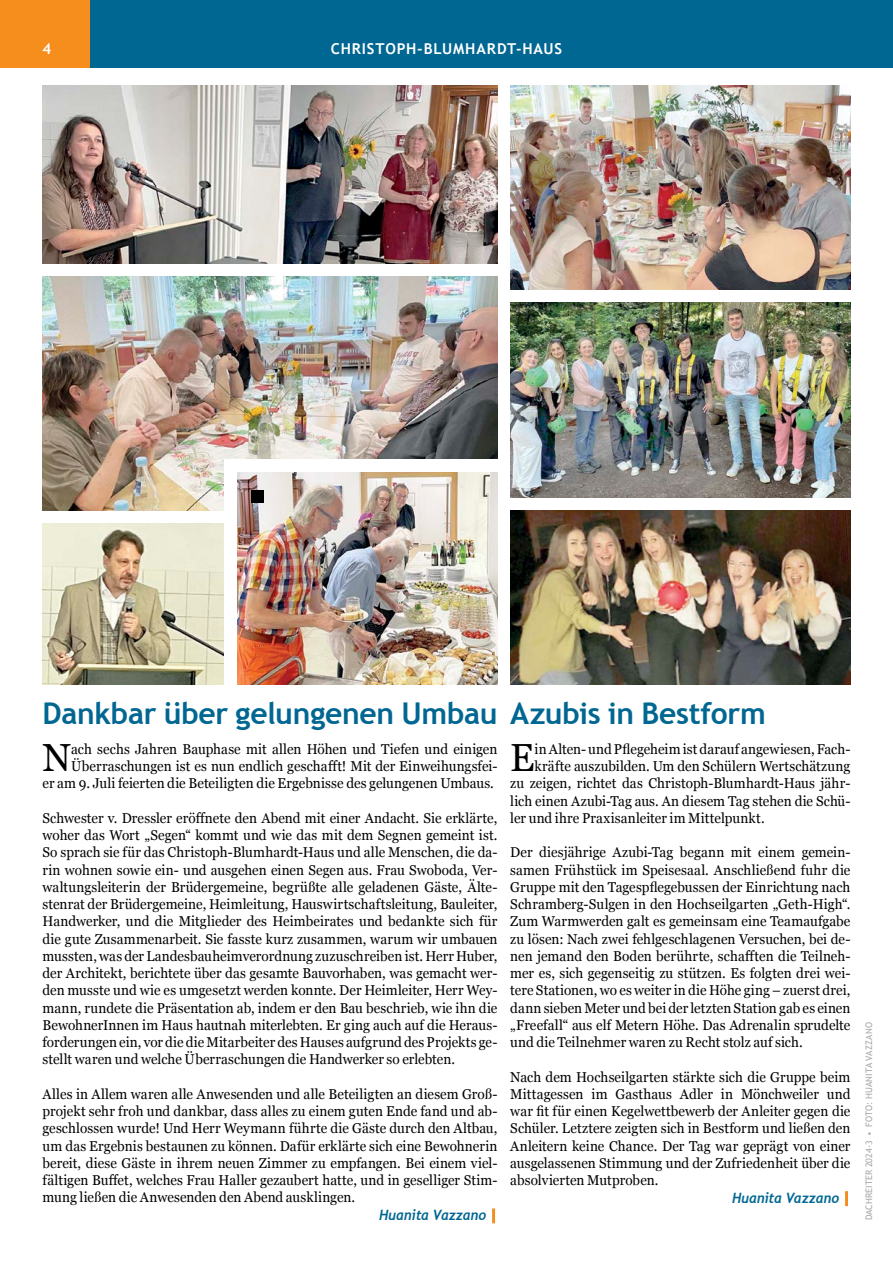
<style>
.page{position:relative;width:893px;height:1263px;background:#fff}
.page>*{position:absolute;margin:0;border:0;box-sizing:border-box;transform-origin:0 0}
.t1{font:39.15px "Georgia";color:#000;scale:.95 1}
.t2{font:700 30px "Trebuchet MS";letter-spacing:-.01em;color:#006792}
.t3{font:700 15px "Trebuchet MS";letter-spacing:.055em;color:#fff}
.t4{font:14.25px/17.2px "Georgia";color:#000;text-align:justify;scale:.95 1}
.t5{font:italic 700 14.25px "Trebuchet";letter-spacing:-.01em;color:#006792;scale:.95 1}
.t6{font:9px "Trebuchet MS";letter-spacing:.015em;color:#a7a9ac}
.s1{font-family:"Trebuchet MS";font-style:normal;color:#f68e1d}
</style>
<div class="page">
<div style="left:0;top:0;width:893px;height:68px;background:#006792"></div>
<div style="left:0;top:0;width:89px;height:68px;background:#f68e1d"></div>
<img style="left:510px;top:85px;width:341px;height:205px">
<img style="left:43px;top:85px;width:455px;height:179px">
<img style="left:43px;top:277px;width:454px;height:233px">
<img style="left:43px;top:523px;width:181px;height:161px">
<img style="left:510px;top:302px;width:340px;height:196px">
<img style="left:510px;top:510px;width:340px;height:175px">
<div style="left:224px;top:460px;width:273px;height:228px;background:#fff"></div>
<img style="left:237px;top:473px;width:260px;height:211px">
<div style="left:492px;top:1208px;width:3px;height:15px;border:2px solid #f68e1d"></div>
<div style="left:845px;top:1191px;width:3px;height:15px;border:2px solid #f68e1d"></div>
<div style="left:251px;top:490px;width:13px;height:13px;background:#000"></div>
<p class="t3" style="left:43px;top:39px;width:10px">4</p>
<p class="t3" style="left:331px;top:39px;width:233px">christoph-blumhardt-haus</p>
<h2 class="t2" style="left:43px;top:695px;width:725px">Dankbar über gelungenen Umbau Azubis in Bestform</h2>
<h1 class="t1" style="left:43px;top:729px;width:32px">N</h1>
<h1 class="t1" style="left:510px;top:729px;width:27px">E</h1>
<p class="t4" style="left:535px;top:740px;width:334px">in Alten- und Pflegeheim ist darauf angewiesen, Fach-</p>
<p class="t4" style="left:43px;top:740px;width:480px;text-align:right">ach sechs Jahren Bauphase mit allen Höhen und Tiefen und einigen<br>Überraschungen ist es nun endlich geschafft! Mit der Einweihungsfei-<br>er am 9. Juli feierten die Beteiligten die Ergebnisse des gelungenen Umbaus.</p>
<p class="t4" style="left:43px;top:809px;width:480px">Schwester v. Dressler eröffnete den Abend mit einer Andacht. Sie erklärte, woher das Wort „Segen“ kommt und wie das mit dem Segnen gemeint ist.<br>So sprach sie für das Christoph-Blumhardt-Haus und alle Menschen, die da&shy;rin wohnen sowie ein- und ausgehen einen Segen aus. Frau Swoboda, Ver&shy;waltungsleiterin der Brüdergemeine, begrüßte alle geladenen Gäste, Älte&shy;stenrat der Brüdergemeine, Heimleitung, Hauswirtschaftsleitung, Bauleiter, Handwerker, und die Mitglieder des Heimbeirates und bedankte sich für die gute Zusammenarbeit. Sie fasste kurz zusammen, warum wir umbauen mussten, was der Landesbauheimverordnung zuzuschreiben ist. Herr Huber, der Architekt, berichtete über das gesamte Bauvorhaben, was gemacht wer&shy;den musste und wie es umgesetzt werden konnte. Der Heimleiter, Herr Wey&shy;mann, rundete die Präsentation ab, indem er den Bau beschrieb, wie ihn die BewohnerInnen im Haus hautnah miterlebten. Er ging auch auf die Heraus&shy;forderungen ein, vor die die Mitarbeiter des Hauses aufgrund des Projekts ge&shy;stellt waren und welche Überraschungen die Handwerker so erlebten.</p>
<p class="t4" style="left:43px;top:1085px;width:480px">Alles in Allem waren alle Anwesenden und alle Beteiligten an diesem Groß&shy;projekt sehr froh und dankbar, dass alles zu einem guten Ende fand und ab&shy;geschlossen wurde! Und Herr Weymann führte die Gäste durch den Altbau, um das Ergebnis bestaunen zu können. Dafür erklärte sich eine Bewohnerin bereit, diese Gäste in ihrem neuen Zimmer zu empfangen. Bei einem viel&shy;fältigen Buffet, welches Frau Haller gezaubert hatte, und in geselliger Stim&shy;mung ließen die Anwesenden den Abend ausklingen.</p>
<p class="t5" style="left:379px;top:1206px;width:126px">Huanita Vazzano <span class="s1">|</span></p>
<p class="t4" style="left:535px;top:757px;width:334px">kräfte auszubilden. Um den Schülern Wertschätzung</p>
<p class="t4" style="left:510px;top:774px;width:360px">zu zeigen, richtet das Christoph-Blumhardt-Haus jähr-</p>
<p class="t4" style="left:510px;top:791px;width:360px">lich einen Azubi-Tag aus. An diesem Tag stehen die Schü-</p>
<p class="t4" style="left:510px;top:809px;width:269px">ler und ihre Praxisanleiter im Mittelpunkt.</p>
<p class="t4" style="left:510px;top:843px;width:360px">Der diesjährige Azubi-Tag begann mit einem gemein&shy;samen Frühstück im Speisesaal. Anschließend fuhr die Gruppe mit den Tagespflegebussen der Einrichtung nach Schramberg-Sulgen in den Hochseilgarten „Geth-High“.<br>Zum Warmwerden galt es gemeinsam eine Teamaufgabe zu lösen: Nach zwei fehlgeschlagenen Versuchen, bei de&shy;nen jemand den Boden berührte, schafften die Teilneh&shy;mer es, sich gegenseitig zu stützen. Es folgten drei wei&shy;tere Stationen, wo es weiter in die Höhe ging – zuerst drei, dann sieben Meter und bei der letzten Station gab es einen „Freefall“ aus elf Metern Höhe. Das Adrenalin sprudelte und die Teilnehmer waren zu Recht stolz auf sich.</p>
<p class="t4" style="left:510px;top:1067px;width:360px">Nach dem Hochseilgarten stärkte sich die Gruppe beim Mittagessen im Gasthaus Adler in Mönchweiler und war fit für einen Kegelwettbewerb der Anleiter gegen die Schüler. Letztere zeigten sich in Bestform und ließen den Anleitern keine Chance. Der Tag war geprägt von einer ausgelassenen Stimmung und der Zufriedenheit über die absolvierten Mutproben.</p>
<p class="t5" style="left:732px;top:1189px;width:126px">Huanita Vazzano <span class="s1">|</span></p>
<p class="t6" style="left:864px;top:1220px;width:200px;rotate:-90deg">Dachreiter 2024-3 • foto: H uanita Vazzano</p>
</div>
